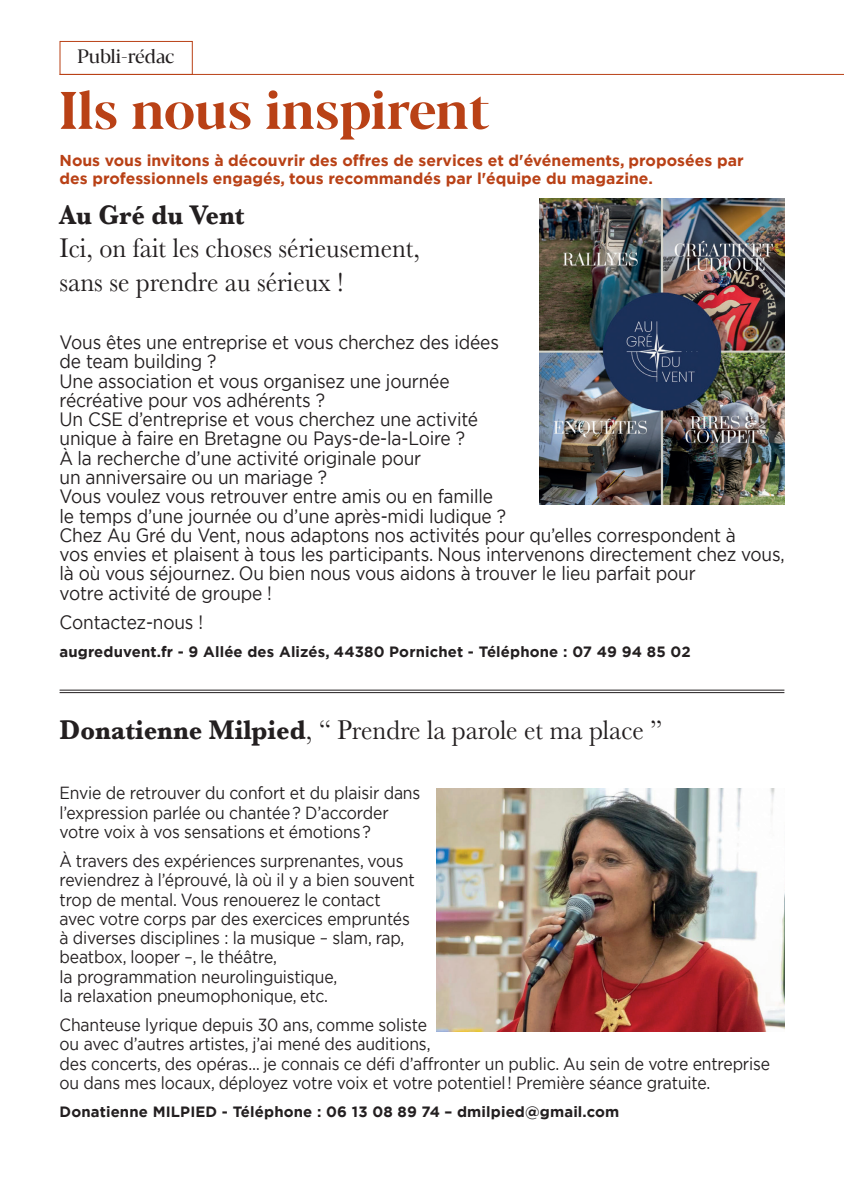
<style>
.page{position:relative;width:844px;height:1191px;background:#fff}
.page>*{position:absolute;margin:0;border:0;box-sizing:border-box;transform-origin:0 0}
.t1{font:700 52.5px "Blacker Display";color:#b94116}
.t2{font:28px/33.6px "Baskerville";color:#231f20;scale:.93 1}
.t3{font:700 28px "Baskerville";color:#231f20;scale:.93 1}
.t4{font:19.25px/19.2px "Gotham";letter-spacing:-.01em;color:#231f20;scale:.9 1}
.t5{font:19.25px "Blacker Display";color:#231f20}
.t6{font:17.5px/19.2px "Gotham";letter-spacing:-.01em;color:#231f20;scale:.9 1}
.t7{font:700 15.75px/17.5px "Gotham";color:#b94116}
.t8{font:700 14.88px "Gotham";letter-spacing:.01em;color:#231f20}
.s1{font-weight:700}
</style>
<div class="page">
<hr style="left:60px;top:74px;width:783px;height:1px;background:#b94116">
<div style="left:60px;top:41px;width:133px;height:34px;border:1px solid #b94116"></div>
<hr style="left:60px;top:690px;width:724px;height:1px;background:#231f20">
<hr style="left:60px;top:692px;width:724px;height:1px;background:#231f20">
<img style="left:437px;top:788px;width:347px;height:243px">
<img style="left:539px;top:198px;width:245px;height:306px">
<p class="t5" style="left:77px;top:44px;width:99px">Publi-rédac</p>
<h1 class="t1" style="left:60px;top:79px;width:432px">Ils nous inspirent</h1>
<p class="t7" style="left:60px;top:152px;width:685px">Nous vous invitons à découvrir des offres de services et d'événements, proposées par des professionnels engagés, tous recommandés par l'équipe du magazine.</p>
<h2 class="t3" style="left:60px;top:195px;width:200px">Au Gré du Vent</h2>
<h2 class="t2" style="left:60px;top:232px;width:389px">Ici, on fait les choses sérieusement, sans se prendre au sérieux !</h2>
<p class="t4" style="left:60px;top:332px;width:807px">Vous êtes une entreprise et vous cherchez des idées<br>de team building ?<br>Une association et vous organisez une journée<br>récréative pour vos adhérents ?<br>Un CSE d’entreprise et vous cherchez une activité<br>unique à faire en Bretagne ou Pays-de-la-Loire ?<br>À la recherche d’une activité originale pour<br>un anniversaire ou un mariage ?<br>Vous voulez vous retrouver entre amis ou en famille<br>le temps d’une journée ou d’une après-midi ludique ?<br>Chez Au Gré du Vent, nous adaptons nos activités pour qu’elles correspondent à<br>vos envies et plaisent à tous les participants. Nous intervenons directement chez vous, là où vous séjournez. Ou bien nous vous aidons à trouver le lieu parfait pour<br>votre activité de groupe !</p>
<p class="t4" style="left:60px;top:612px;width:161px">Contactez-nous !</p>
<p class="t8" style="left:60px;top:641px;width:632px">augreduvent.fr - 9 Allée des Alizés, 44380 Pornichet - Téléphone : 07 49 94 85 02</p>
<h2 class="t2" style="left:60px;top:713px;width:649px"><span class="s1">Donatienne Milpied</span>, “ Prendre la parole et ma place ”</h2>
<p class="t6" style="left:60px;top:783px;width:402px">Envie de retrouver du confort et du plaisir dans l’expression parlée ou chantée ? D’accorder votre voix à vos sensations et émotions ?</p>
<p class="t6" style="left:60px;top:851px;width:396px">À travers des expériences surprenantes, vous reviendrez à l’éprouvé, là où il y a bien souvent trop de mental. Vous renouerez le contact avec votre corps par des exercices empruntés à diverses disciplines : la musique – slam, rap, beatbox, looper –, le théâtre,<br>la programmation neurolinguistique,<br>la relaxation pneumophonique, etc.</p>
<p class="t6" style="left:60px;top:1014px;width:790px">Chanteuse lyrique depuis 30 ans, comme soliste<br>ou avec d’autres artistes, j’ai mené des auditions,<br>des concerts, des opéras… je connais ce défi d’affronter un public. Au sein de votre entreprise ou dans mes locaux, déployez votre voix et votre potentiel ! Première séance gratuite.</p>
<p class="t8" style="left:60px;top:1101px;width:561px">Donatienne MILPIED - Téléphone : 06 13 08 89 74 – dmilpied@gmail.com</p>
</div>
